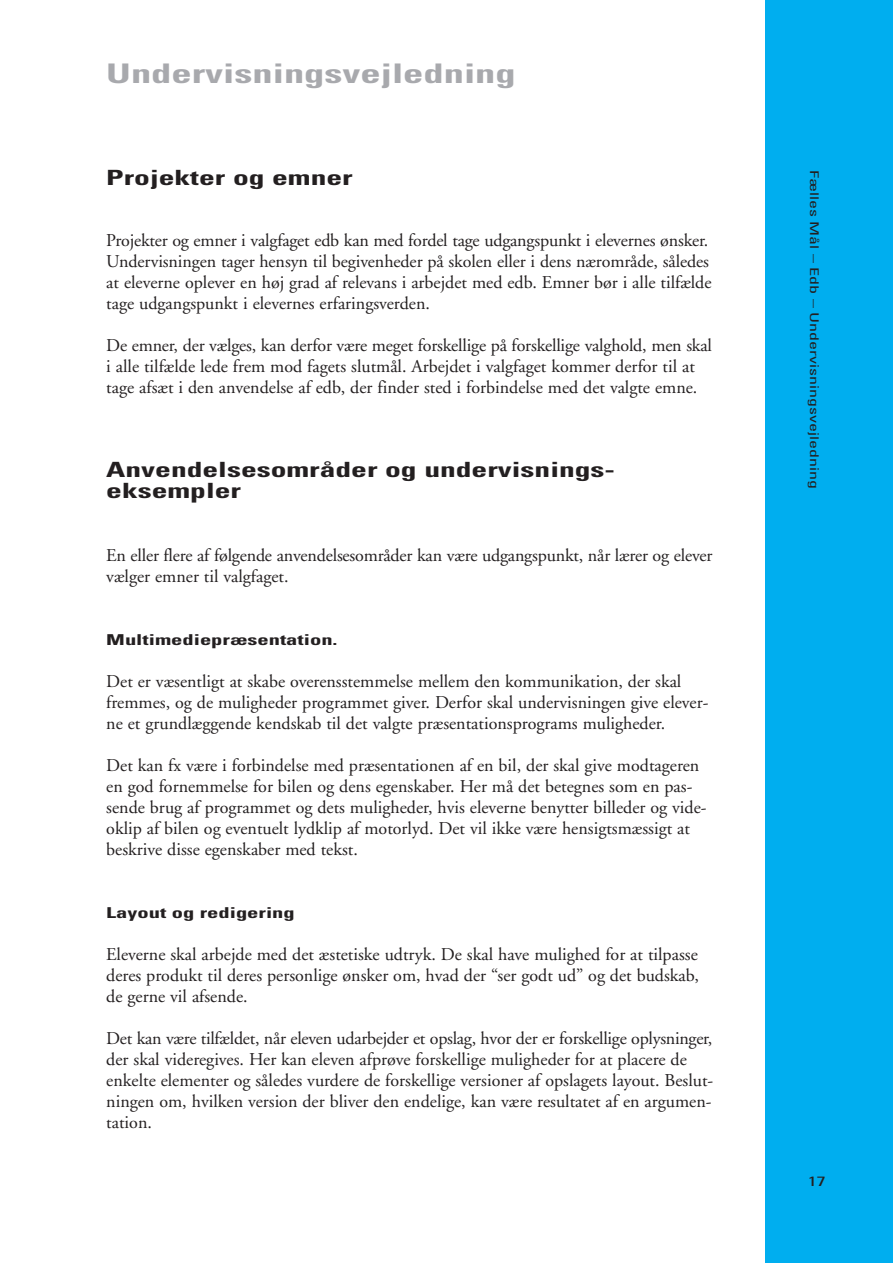
<style>
.page{position:relative;width:893px;height:1263px;background:#fff}
.page>*{position:absolute;margin:0;border:0;box-sizing:border-box;transform-origin:0 0}
.t1{font:700 condensed 27px "Univers";color:#a8a9ad;scale:1.5 1}
.t2{font:700 condensed 21px/21px "Univers";color:#231f20;scale:1.5 1}
.t3{font:18px/21px "Adobe Garamond";color:#231f20}
.t4{font:700 condensed 15px "Univers";color:#231f20;scale:1.5 1}
.t5{font:condensed 13.5px "Univers";color:#231f20;scale:1.5 1}
.t6{font:condensed 12px "Univers";color:#231f20;scale:1.5 1}
</style>
<div class="page">
<div style="left:765px;top:0;width:128px;height:1263px;background:#00aeef"></div>
<h1 class="t1" style="left:106px;top:64px;width:274px">Undervisningsvejledning</h1>
<p class="t2" style="left:106px;top:169px;width:166px">Projekter og emner</p>
<p class="t3" style="left:106px;top:232px;width:607px">Projekter og emner i valgfaget edb kan med fordel tage udgangspunkt i elevernes ønsker.<br>Undervisningen tager hensyn til begivenheder på skolen eller i dens nærområde, således at eleverne oplever en høj grad af relevans i arbejdet med edb. Emner bør i alle tilfælde tage udgangspunkt i elevernes erfaringsverden.</p>
<p class="t3" style="left:106px;top:337px;width:607px">De emner, der vælges, kan derfor være meget forskellige på forskellige valghold, men skal i alle tilfælde lede frem mod fagets slutmål. Arbejdet i valgfaget kommer derfor til at tage afsæt i den anvendelse af edb, der finder sted i forbindelse med det valgte emne.</p>
<p class="t2" style="left:106px;top:461px;width:341px">Anvendelsesområder og undervisnings&shy;eksempler</p>
<p class="t3" style="left:106px;top:547px;width:608px">En eller flere af følgende anvendelsesområder kan være udgangspunkt, når lærer og elever vælger emner til valgfaget.</p>
<p class="t4" style="left:106px;top:634px;width:156px">Multimediepræsentation.</p>
<p class="t3" style="left:106px;top:673px;width:604px">Det er væsentligt at skabe overensstemmelse mellem den kommunikation, der skal fremmes, og de muligheder programmet giver. Derfor skal undervisningen give elever&shy;ne et grundlæggende kendskab til det valgte præsentationsprograms muligheder.</p>
<p class="t3" style="left:106px;top:757px;width:602px">Det kan fx være i forbindelse med præsentationen af en bil, der skal give modtageren en god fornemmelse for bilen og dens egenskaber. Her må det betegnes som en pas&shy;sende brug af programmet og dets muligheder, hvis eleverne benytter billeder og vide&shy;oklip af bilen og eventuelt lydklip af motorlyd. Det vil ikke være hensigtsmæssigt at beskrive disse egenskaber med tekst.</p>
<p class="t4" style="left:106px;top:907px;width:127px">Layout og redigering</p>
<p class="t3" style="left:106px;top:946px;width:594px;text-align:justify">Eleverne skal arbejde med det æstetiske udtryk. De skal have mulighed for at tilpasse deres produkt til deres personlige ønsker om, hvad der “ser godt ud” og det budskab, de gerne vil afsende.</p>
<p class="t3" style="left:106px;top:1030px;width:608px">Det kan være tilfældet, når eleven udarbejder et opslag, hvor der er forskellige oplysninger, der skal videregives. Her kan eleven afprøve forskellige muligheder for at placere de enkelte elementer og således vurdere de forskellige versioner af opslagets layout. Beslut&shy;ningen om, hvilken version der bliver den endelige, kan være resultatet af en argumen&shy;tation.</p>
<p class="t6" style="left:819px;top:170px;width:214px;rotate:90deg">Fælles Mål – Edb – Undervisningsvejledning</p>
<p class="t5" style="left:808px;top:1176px;width:13px">17</p>
</div>
